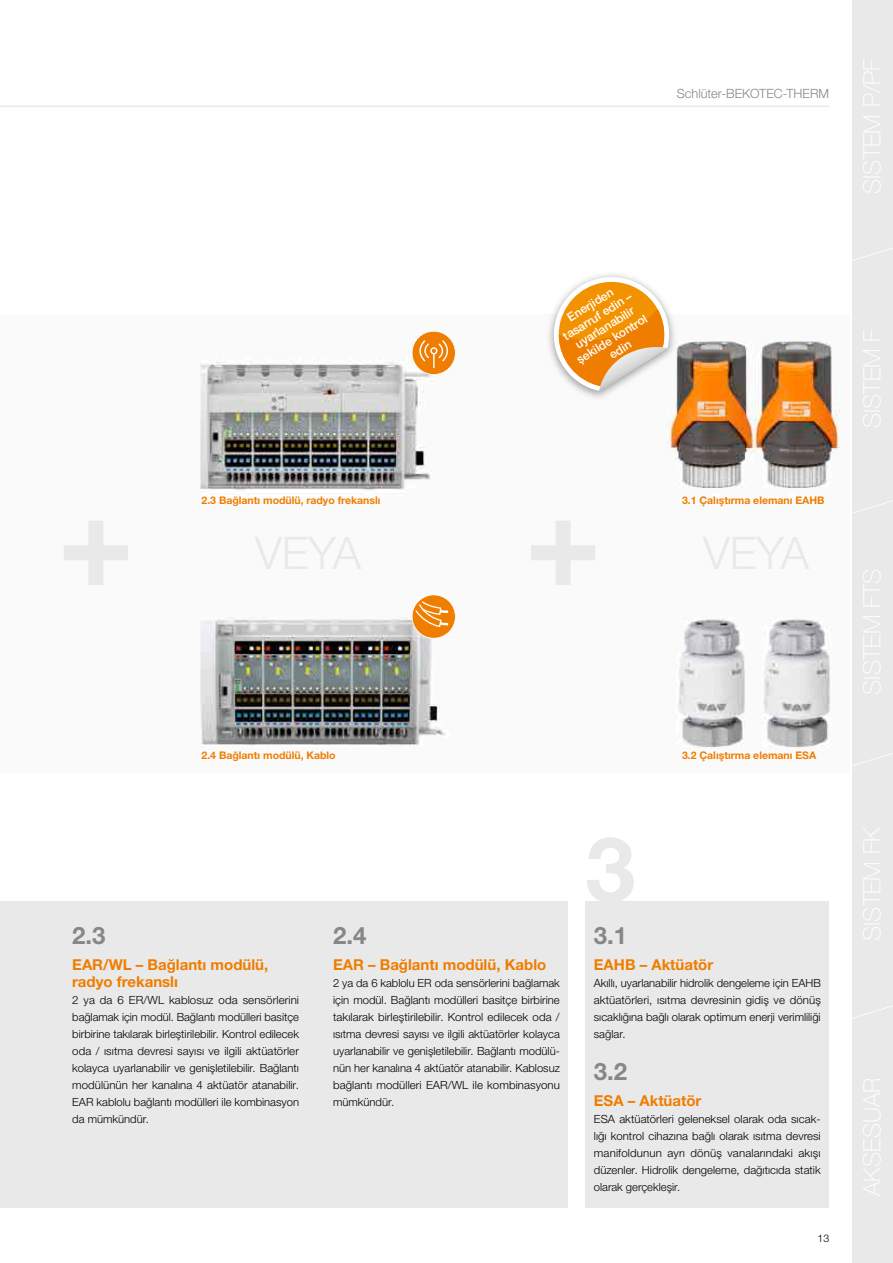
<style>
.page{position:relative;width:893px;height:1263px;background:#fff}
.page>*{position:absolute;margin:0;border:0;box-sizing:border-box;transform-origin:0 0}
.t1{font:700 90px "Helvetica Neue LT Pro";color:#e9e9e9}
.t2{font:700 24px "Helvetica Neue LTW1 G";color:#878787}
.t3{font:700 15px/17px "Helvetica Neue LTW1 G";color:#ef7d00}
.t4{font:300 12.75px "Helvetica Neue LTW1 G";color:#878787}
.t5{font:500 12px/13.5px "Helvetica Neue LT Pro";color:#fff;text-align:center}
.t6{font:300 11.25px/17px "Helvetica Neue LTW1 G";color:#000;text-align:justify}
.t7{font:700 10.5px "Helvetica Neue LTW1 G";color:#ef7d00}
.t8{font:300 10.5px "Helvetica Neue LTW1 G";color:#000}
</style>
<div class="page">
<hr style="left:0;top:106px;width:829px;height:1px;background:#e9e9e9">
<img style="left:89px;top:341px;width:752px;height:407px">
<svg style="left:64px;top:521px;width:64px;height:64px"></svg>
<svg style="left:531px;top:521px;width:64px;height:64px"></svg>
<svg style="left:412px;top:331px;width:44px;height:44px"></svg>
<svg style="left:412px;top:594px;width:44px;height:45px"></svg>
<div style="left:852px;top:0;width:41px;height:1263px;background:#e9e9e9"></div>
<div style="left:0;top:901px;width:64px;height:307px;background:#e9e9e9"></div>
<div style="left:64px;top:901px;width:244px;height:307px;background:#e9e9e9"></div>
<div style="left:308px;top:901px;width:17px;height:307px;background:#e9e9e9"></div>
<div style="left:325px;top:901px;width:243px;height:307px;background:#e9e9e9"></div>
<div style="left:585px;top:1037px;width:244px;height:171px;background:#e9e9e9"></div>
<img style="left:543px;top:274px;width:137px;height:130px">
<svg style="left:554px;top:277px;width:115px;height:114px"></svg>
<div style="left:585px;top:901px;width:244px;height:153px;background:#e9e9e9"></div>
<p class="t4" style="left:677px;top:86px;width:154px">Schlüter-BEKOTEC-THERM</p>
<p class="t5" style="left:552px;top:320px;width:82px;rotate:-32deg">Enerjiden tasarruf edin – uyarlanabilir șekilde kontrol edin</p>
<p class="t7" style="left:202px;top:494px;width:180px">2.3 Bağlantı modülü, radyo frekanslı</p>
<p class="t7" style="left:682px;top:494px;width:144px">3.1 Çalıştırma elemanı EAHB</p>
<p class="t7" style="left:202px;top:749px;width:136px">2.4 Bağlantı modülü, Kablo</p>
<p class="t7" style="left:682px;top:749px;width:136px">3.2 Çalıştırma elemanı ESA</p>
<h2 class="t2" style="left:72px;top:921px;width:35px">2.3</h2>
<h3 class="t3" style="left:72px;top:956px;width:198px">EAR/WL – Bağlantı modülü, radyo frekanslı</h3>
<p class="t6" style="left:72px;top:991px;width:228px">2 ya da 6 ER/WL kablosuz oda sensörlerini bağlamak için modül. Bağlantı modülleri basitçe birbirine takılarak birleştirilebilir. Kontrol edilecek oda / ısıtma devresi sayısı ve ilgili aktüatörler kolayca uyarlanabilir ve genişletilebilir. Bağlantı modülünün her kanalına 4 aktüatör atanabilir.<br>EAR kablolu bağlantı modülleri ile kombinasyon da mümkündür.</p>
<h2 class="t2" style="left:333px;top:921px;width:35px">2.4</h2>
<h3 class="t3" style="left:333px;top:956px;width:215px">EAR – Bağlantı modülü, Kablo</h3>
<p class="t6" style="left:333px;top:974px;width:228px">2 ya da 6 kablolu ER oda sensörlerini bağlamak için modül. Bağlantı modülleri basitçe birbirine takılarak birleştirilebilir. Kontrol edilecek oda / ısıtma devresi sayısı ve ilgili aktüatörler kolayca uyarlanabilir ve genişletilebilir. Bağlantı modülü&shy;nün her kanalına 4 aktüatör atanabilir. Kablosuz bağlantı modülleri EAR/WL ile kombinasyonu mümkündür.</p>
<h1 class="t1" style="left:585px;top:814px;width:52px">3</h1>
<h2 class="t2" style="left:594px;top:921px;width:35px">3.1</h2>
<h3 class="t3" style="left:594px;top:956px;width:121px">EAHB – Aktüatör</h3>
<p class="t6" style="left:594px;top:974px;width:228px">Akıllı, uyarlanabilir hidrolik dengeleme için EAHB aktüatörleri, ısıtma devresinin gidiş ve dönüş sıcaklığına bağlı olarak optimum enerji verimliliği sağlar.</p>
<h2 class="t2" style="left:594px;top:1057px;width:35px">3.2</h2>
<h3 class="t3" style="left:594px;top:1092px;width:109px">ESA – Aktüatör</h3>
<p class="t6" style="left:594px;top:1110px;width:228px">ESA aktüatörleri geleneksel olarak oda sıcak&shy;lığı kontrol cihazına bağlı olarak ısıtma devresi manifoldunun ayrı dönüş vanalarındaki akışı düzenler. Hidrolik dengeleme, dağıtıcıda statik olarak gerçekleşir.</p>
<p class="t8" style="left:817px;top:1231px;width:13px">13</p>
</div>
